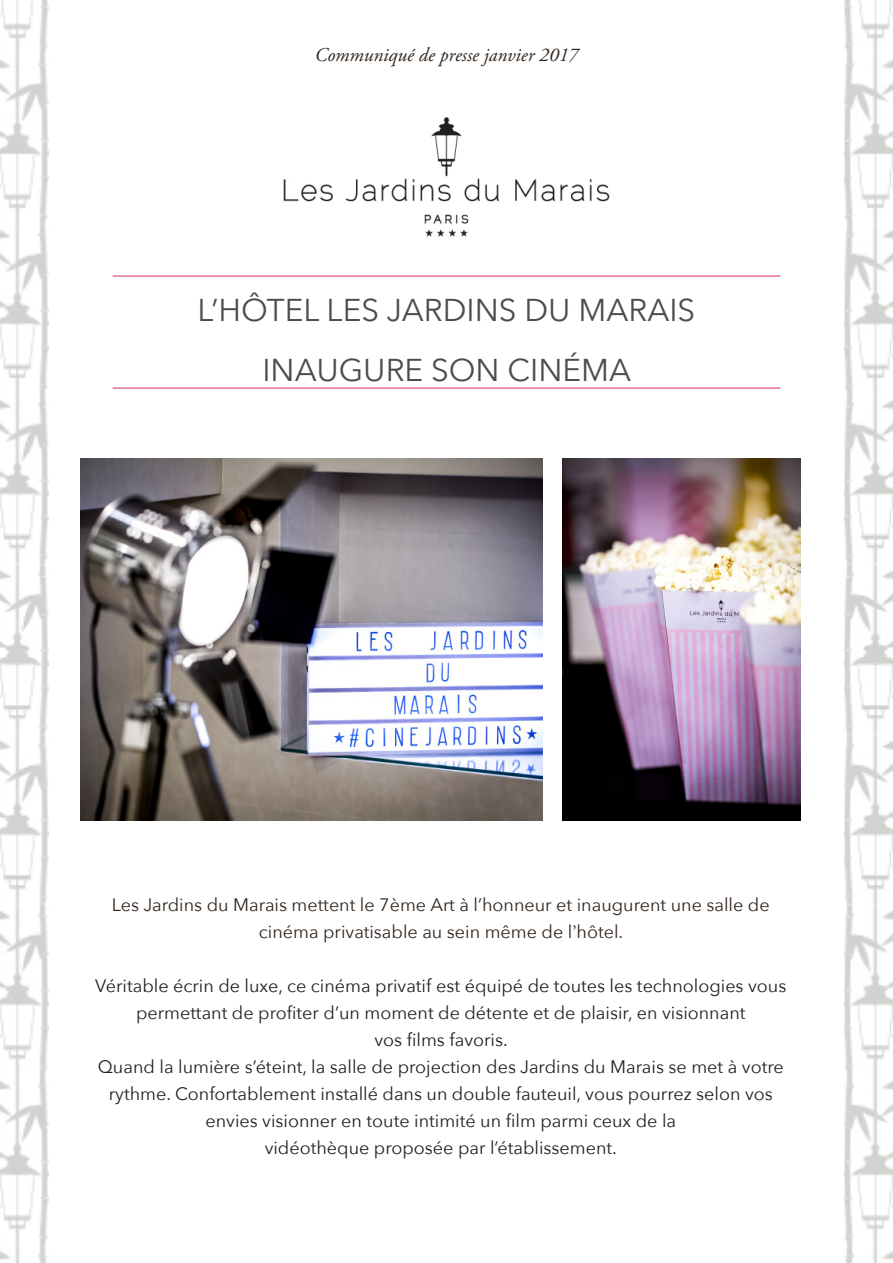
<style>
.page{position:relative;width:893px;height:1263px;background:#fff}
.page>*{position:absolute;margin:0;border:0;box-sizing:border-box;transform-origin:0 0}
.t1{font:31.5px "Avenir Next";color:#4b4c4d}
.t2{font:italic 19.5px "Adobe Garamond Pro";color:#31251c}
.t3{font:18px/27px "Avenir Next";color:#231f20;text-align:center}
.t4{font:18px/27px "Avenir Next";color:#31251c;text-align:center}
.s1{font-family:"Adobe Garamond Pro";color:#231f20}
</style>
<div class="page">
<img style="left:283px;top:117px;width:327px;height:120px">
<hr style="left:113px;top:276px;width:667px;height:1px;background:#cc256e">
<img style="left:81px;top:458px;width:462px;height:362px">
<hr style="left:113px;top:388px;width:667px;height:1px;background:#cc256e">
<img style="left:0;top:0;width:48px;height:1263px">
<img style="left:845px;top:0;width:48px;height:1263px">
<img style="left:563px;top:458px;width:238px;height:362px">
<p class="t2" style="left:315px;top:43px;width:265px">Communiqué de presse janvier 2017</p>
<p class="t1" style="left:198px;top:283px;width:499px">L’HÔTEL LES JARDINS DU MARAIS</p>
<p class="t1" style="left:262px;top:343px;width:370px">INAUGURE SON CINÉMA</p>
<p class="t4" style="left:112px;top:890px;width:659px">Les Jardins du Marais mettent le 7ème Art à l’honneur et inaugurent une salle de cinéma privatisable au sein même de l<span class="s1">’</span>hôtel.</p>
<p class="t3" style="left:95px;top:971px;width:693px">Véritable écrin de luxe, ce cinéma privatif est équipé de toutes les technologies vous permettant de profiter d’un moment de détente et de plaisir, en visionnant</p>
<p class="t3" style="left:374px;top:1025px;width:135px">vos films favoris.</p>
<p class="t3" style="left:98px;top:1052px;width:687px">Quand la lumière s’éteint, la salle de projection des Jardins du Marais se met à votre rythme. Confortablement installé dans un double fauteuil, vous pourrez selon vos</p>
<p class="t3" style="left:205px;top:1106px;width:472px">envies visionner en toute intimité un film parmi ceux de la</p>
<p class="t3" style="left:265px;top:1133px;width:354px">vidéothèque proposée par l’établissement.</p>
</div>
